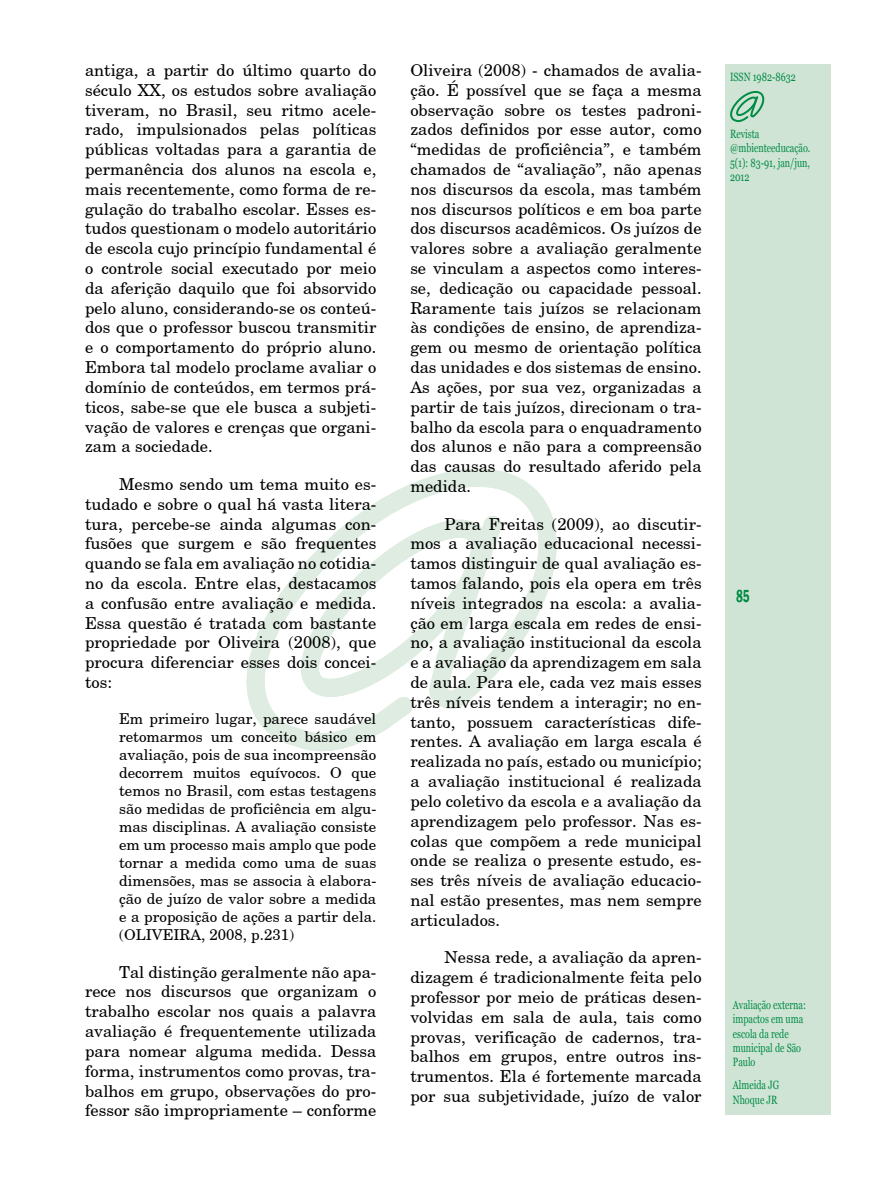
<style>
.page{position:relative;width:893px;height:1191px;background:#fff}
.page>*{position:absolute;margin:0;border:0;box-sizing:border-box;transform-origin:0 0}
.t1{font:600 condensed 18px "Franklin Gothic";color:#008c44;scale:.75 1}
.t2{font:16.5px/19.8px "New Century Schoolbook";color:#000;text-align:justify}
.t3{font:15px/18px "New Century Schoolbook";color:#000;text-align:justify}
.t4{font:12px/14.4px "Georgia";color:#008c44;scale:.75 1}
.s1{font-style:inherit}
</style>
<div class="page">
<div style="left:725px;top:64px;width:105px;height:1050px;background:#d0e4d6"></div>
<svg style="left:246px;top:468px;width:311px;height:284px"></svg>
<svg style="left:730px;top:91px;width:35px;height:31px"></svg>
<p class="t2" style="left:85px;top:60px;width:293px">antiga, a partir do último quarto do século XX, os estudos sobre avaliação tiveram, no Brasil, seu ritmo acele&shy;rado, impulsionados pelas políticas públicas voltadas para a garantia de permanência dos alunos na escola e, mais recentemente, como forma de re&shy;gulação do trabalho escolar. Esses es&shy;tudos questionam o modelo autoritário de escola cujo princípio fundamental é o controle social executado por meio da aferição daquilo que foi absorvido pelo aluno, considerando-se os conteú&shy;dos que o professor buscou transmitir e o comportamento do próprio aluno.<br>Embora tal modelo proclame avaliar o domínio de conteúdos, em termos prá&shy;ticos, sabe-se que ele busca a subjeti&shy;vação de valores e crenças que organi&shy;zam a sociedade.</p>
<p class="t2" style="left:85px;top:474px;width:293px;text-indent:34px">Mesmo sendo um tema muito es&shy;tudado e sobre o qual há vasta litera&shy;tura, percebe-se ainda algumas con&shy;fusões que surgem e são frequentes quando se fala em avaliação no cotidia&shy;no da escola. Entre elas, destacamos a confusão entre avaliação e medida.<br>Essa questão é tratada com bastante propriedade por Oliveira <span class="s1">(2008</span>), que procura diferenciar esses dois concei&shy;tos:</p>
<p class="t3" style="left:119px;top:709px;width:259px">Em primeiro lugar, parece saudável retomarmos um conceito básico em avaliação, pois de sua incompreensão decorrem muitos equívocos. O que temos no Brasil, com estas testagens são medidas de proficiência em algu&shy;mas disciplinas. A avaliação consiste em um processo mais amplo que pode tornar a medida como uma de suas dimensões, mas se associa à elabora&shy;ção de juízo de valor sobre a medida e a proposição de ações a partir dela. (OLIVEIRA, 2008, p.231)</p>
<p class="t2" style="left:85px;top:961px;width:293px;text-indent:34px">Tal distinção geralmente não apa&shy;rece nos discursos que organizam o trabalho escolar nos quais a palavra avaliação é frequentemente utilizada para nomear alguma medida. Dessa forma, instrumentos como provas, tra&shy;balhos em grupo, observações do pro&shy;fessor são impropriamente – conforme</p>
<p class="t2" style="left:410px;top:60px;width:293px">Oliveira (2008) - chamados de avalia&shy;ção. É possível que se faça a mesma observação sobre os testes padroni&shy;zados definidos por esse autor, como “medidas de proficiência”, e também chamados de “avaliação”, não apenas nos discursos da escola, mas também nos discursos políticos e em boa parte dos discursos acadêmicos. Os juízos de valores sobre a avaliação geralmente se vinculam a aspectos como interes&shy;se, dedicação ou capacidade pessoal.<br>Raramente tais juízos se relacionam às condições de ensino, de aprendiza&shy;gem ou mesmo de orientação política das unidades e dos sistemas de ensino.<br>As ações, por sua vez, organizadas a partir de tais juízos, direcionam o tra&shy;balho da escola para o enquadramento dos alunos e não para a compreensão das causas do resultado aferido pela medida.</p>
<p class="t2" style="left:410px;top:513px;width:293px;text-indent:34px">Para Freitas <span class="s1">(2009</span>), ao discutir&shy;mos a avaliação educacional necessi&shy;tamos distinguir de qual avaliação es&shy;tamos falando, pois ela opera em três níveis integrados na escola: a avalia&shy;ção em larga escala em redes de ensi&shy;no, a avaliação institucional da escola e a avaliação da aprendizagem em sala de aula. Para ele, cada vez mais esses três níveis tendem a interagir; no en&shy;tanto, possuem características dife&shy;rentes. A avaliação em larga escala é realizada no país, estado ou município; a avaliação institucional é realizada pelo coletivo da escola e a avaliação da aprendizagem pelo professor. Nas es&shy;colas que compõem a rede municipal onde se realiza o presente estudo, es&shy;ses três níveis de avaliação educacio&shy;nal estão presentes, mas nem sempre articulados.</p>
<p class="t2" style="left:410px;top:947px;width:293px;text-indent:34px">Nessa rede, a avaliação da apren&shy;dizagem é tradicionalmente feita pelo professor por meio de práticas desen&shy;volvidas em sala de aula, tais como provas, verificação de cadernos, tra&shy;balhos em grupos, entre outros ins&shy;trumentos. Ela é fortemente marcada por sua subjetividade, juízo de valor</p>
<p class="t4" style="left:730px;top:69px;width:89px">ISSN 1982-8632</p>
<p class="t4" style="left:730px;top:127px;width:109px">Revista @mbienteeducação.<br>5(1): 83-91, jan/jun,<br>2012</p>
<p class="t1" style="left:736px;top:583px;width:20px">85</p>
<p class="t4" style="left:733px;top:997px;width:99px">Avaliação externa: impactos em uma escola da rede municipal de São<br>Paulo</p>
<p class="t4" style="left:733px;top:1078px;width:64px">Almeida JG<br>Nhoque JR</p>
</div>
